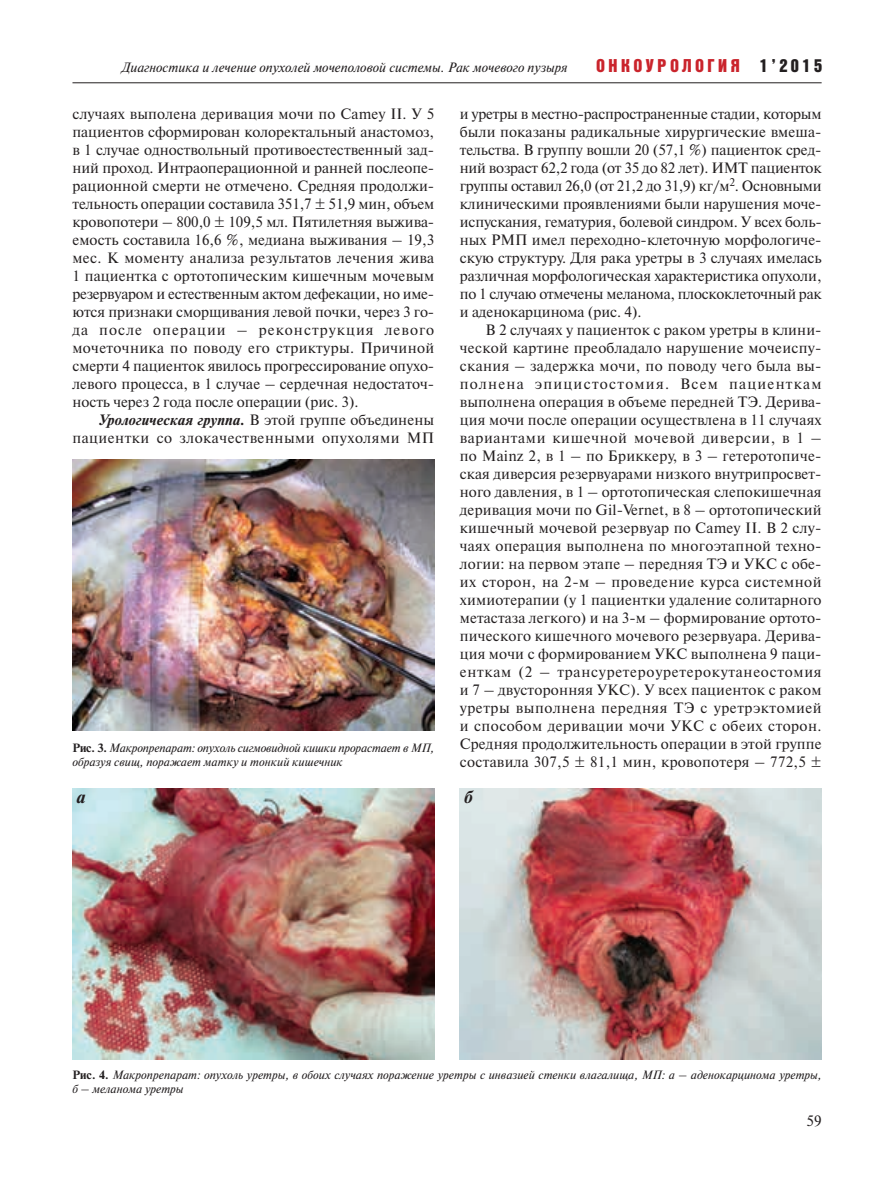
<style>
.page{position:relative;width:893px;height:1188px;background:#fff}
.page>*{position:absolute;margin:0;border:0;box-sizing:border-box;transform-origin:0 0}
.t1{font:18px "Bastion Kontrast Alt C";letter-spacing:.195em;color:#ca242c}
.t2{font:italic 700 18px "Newton C";color:#231f20}
.t3{font:15px/18px "Newton C";letter-spacing:.005em;color:#231f20;text-align:justify}
.t4{font:15px/18px "Newton C";letter-spacing:.03em;color:#231f20;text-align:right}
.t5{font:italic 13.5px "Newton C";color:#231f20}
.t6{font:italic 12px/14.4px "Newton C";color:#231f20}
.s1{color:#231f20}
.s2{font-weight:700;font-style:italic}
.s3{font-weight:700;font-style:normal}
</style>
<div class="page">
<hr style="left:72px;top:83px;width:749px;height:1px;background:#231f20">
<img style="left:72px;top:459px;width:362px;height:271px">
<img style="left:72px;top:789px;width:362px;height:271px">
<img style="left:459px;top:789px;width:362px;height:271px">
<p class="t1" style="left:595px;top:59px;width:227px">ОНКОУРОЛОГИЯ <span class="s1">1’2015</span></p>
<p class="t5" style="left:121px;top:62px;width:447px">Диагностика и лечение опухолей мочеполовой системы. Рак мочевого пузыря</p>
<p class="t3" style="left:72px;top:106px;width:363px">случаях выполена деривация мочи по Camey II. У 5 пациентов сформирован колоректальный анастомоз, в 1 случае одноствольный противоестественный зад&shy;ний проход. Интраоперационной и ранней послеопе&shy;рационной смерти не отмечено. Средняя продолжи&shy;тельность операции составила 351,7 ± 51,9 мин, объем кровопотери – 800,0 ± 109,5 мл. Пятилетняя выжива&shy;емость составила 16,6 %, медиана выживания – 19,3 мес. К моменту анализа результатов лечения жива 1 пациентка с ортотопическим кишечным мочевым резервуаром и естественным актом дефекации, но име&shy;ются признаки сморщивания левой почки, через 3 го&shy;да после операции – реконструкция левого мочеточника по поводу его стриктуры. Причиной смерти 4 пациенток явилось прогрессирование опухо&shy;левого процесса, в 1 случае – сердечная недостаточ&shy;ность через 2 года после операции (рис. 3).</p>
<p class="t4" style="left:72px;top:412px;width:363px"><span class="s2">Урологическая групп а.</span> В этой группе объединены пациентки со злокачественными опухолями МП</p>
<p class="t3" style="left:459px;top:106px;width:363px">и урет ры в местно-распространенные стадии, которым были показаны радикальные хирургические вмеша&shy;тельства. В группу вошли 20 (57,1 %) пациенток сред&shy;ний возраст 62,2 года (от 35 до 82 лет). ИМТ пациенток группы оставил 26,0 (от 21,2 до 31,9) кг / м<sup>2</sup>. Основными клиническими проявлениями были нарушения моче&shy;испускания, гематурия, болевой синдром. У всех боль&shy;ных РМП имел переходно-клеточную морфологиче&shy;скую структуру. Для рака уретры в 3 случаях имелась различная морфологическая характеристика опухоли, по 1 случаю отмечены меланома, плоскоклеточный рак и аденокарцинома (рис. 4).</p>
<p class="t3" style="left:459px;top:322px;width:363px;text-indent:26px">В 2 случаях у пациенток с раком уретры в клини&shy;ческой картине преобладало нарушение мочеиспу&shy;скания – задержка мочи, по поводу чего была вы&shy;полнена эпицистостомия. Всем пациенткам выполнена операция в объеме передней ТЭ. Дерива&shy;ция мочи после операции осуществлена в 11 случаях вариантами кишечной мочевой диверсии, в 1 – по Mainz 2, в 1 – по Бриккеру, в 3 – гетеротопиче&shy;ская диверсия резервуарами низкого внутрипросвет&shy;ного давления, в 1 – ортотопическая слепокишечная деривация мочи по Gil-Vernet, в 8 – ортотопический кишечный мочевой резервуар по Camey II. В 2 слу&shy;чаях операция выполнена по многоэтапной техно&shy;логии: на первом этапе – передняя ТЭ и УКС с обе&shy;их сторон, на 2-м – проведение курса системной химиотерапии (у 1 пациентки удаление солитарного метастаза легкого) и на 3-м – формирование ортото&shy;пического кишечного мочевого резервуара. Дерива&shy;ция мочи с формированием УКС выполнена 9 паци&shy;енткам (2 – трансуретероуретерокутанеостомия и 7 – двусторонняя УКС). У всех пациенток с раком уретры выполнена передняя ТЭ с уретрэктомией и способом деривации мочи УКС с обеих сторон.<br>Средняя продолжительность операции в этой группе составила 307,5 ± 81,1 мин, кровопотеря – 772,5 ±</p>
<p class="t6" style="left:72px;top:741px;width:363px"><span class="s3">Рис. 3.</span> Макропрепарат: опухоль сигмовидной кишки прорастает в МП, образуя свищ, поражает матку и тонкий кишечник</p>
<p class="t2" style="left:76px;top:790px;width:11px">а</p>
<p class="t2" style="left:464px;top:790px;width:10px">б</p>
<p class="t6" style="left:72px;top:1069px;width:750px"><span class="s3">Рис. 4.</span> Макропрепарат: опухоль уретры, в обоих случаях поражение уретры с инвазией стенки влагалища, МП: а – аденокарцинома уретры, б – меланома уретры</p>
<p class="t3" style="left:806px;top:1113px;width:17px">59</p>
</div>
